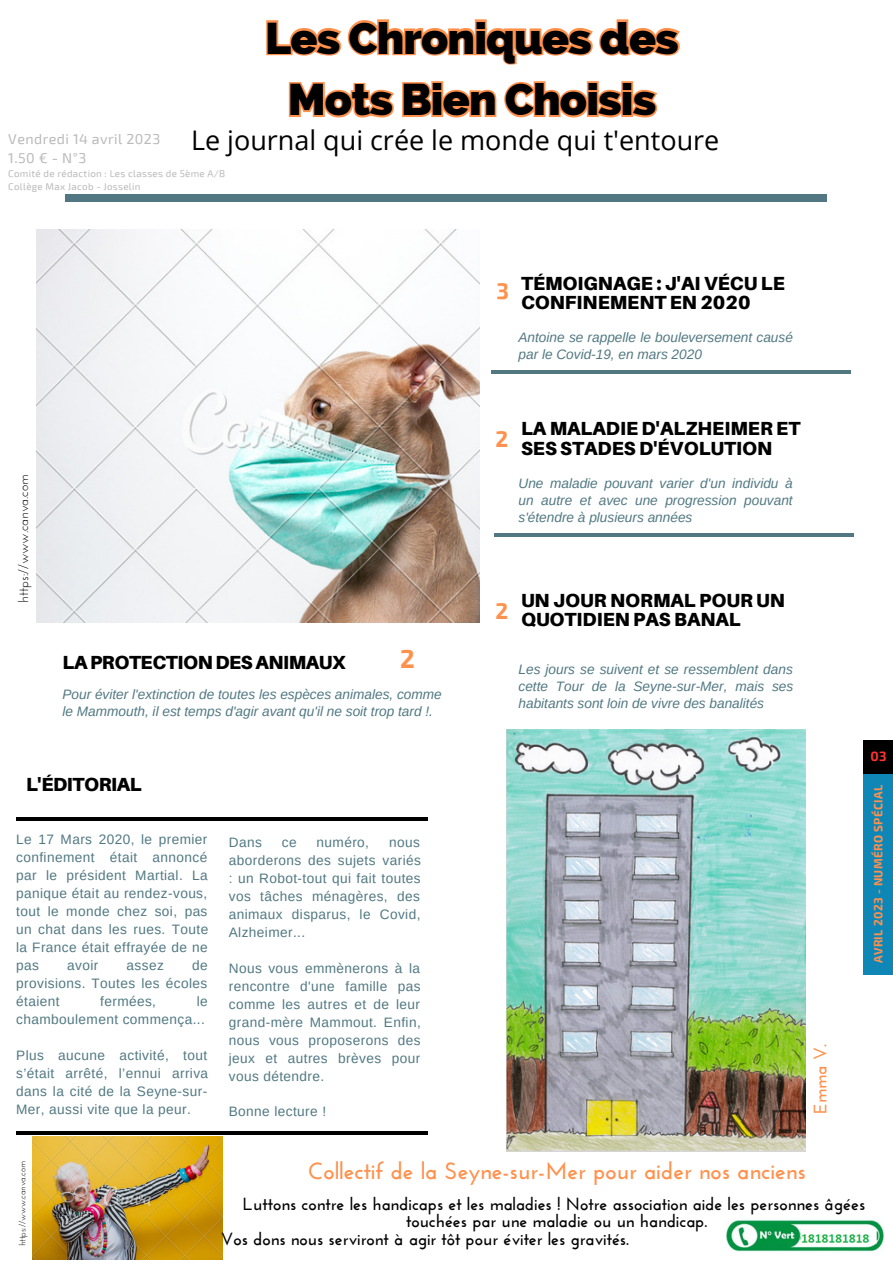
<style>
.page{position:relative;width:893px;height:1264px;background:#fff}
.page>*{position:absolute;margin:0;border:0;box-sizing:border-box;transform-origin:0 0}
.t1{font:800 44.55px/61.8px "Raleway";letter-spacing:-.02em;color:#000;text-align:center}
.t2{font:27px "Open Sans";color:#000}
.t3{font:700 25.35px "Exo 2";color:#ff914d}
.t4{font:700 23.55px "Josefin Sans";color:#ff914d}
.t5{font:700 22.2px "Exo 2";color:#ff914d}
.t6{font:900 18.9px/19px "Aileron";color:#000}
.t7{font:900 18.9px "Aileron";letter-spacing:-.02em;color:#000}
.t8{font:700 18px "Josefin Sans";color:#ff914d}
.t9{font:700 17.55px/17.2px "Josefin Sans";color:#000;text-align:center}
.t10{font:14.25px "Exo 2";color:#b9b9b9}
.t11{font:13.65px/18px "Arimo";letter-spacing:.03em;color:#517882;text-align:justify}
.t12{font:italic 13.65px/16.8px "Arimo";color:#517882}
.t13{font:13.5px "Josefin Sans";color:#000}
.t14{font:700 13.2px "Exo 2";color:#ff3131}
.t15{font:700 11.7px "Exo 2";letter-spacing:.03em;color:#ff914d}
.t16{font:9.75px/13px "Exo 2";letter-spacing:.03em;color:#b9b9b9}
.t17{font:9px "Josefin Sans";color:#000}
.s1{font-family:"Exo 2";font-weight:700;font-size:22.2px;color:#ff914d}
</style>
<div class="page">
<div style="left:863px;top:773px;width:29px;height:201px;background:#0f87b6"></div>
<hr style="left:491px;top:370px;width:360px;height:4px;background:#517882">
<div style="left:863px;top:740px;width:29px;height:33px;background:#000"></div>
<img style="left:36px;top:230px;width:443px;height:392px">
<div style="left:65px;top:195px;width:761px;height:7px;background:#517882"></div>
<hr style="left:16px;top:817px;width:412px;height:4px;background:#000">
<hr style="left:494px;top:533px;width:359px;height:3px;background:#517882">
<img style="left:33px;top:1136px;width:189px;height:123px">
<svg style="left:16px;top:1131px;width:412px;height:3px"></svg>
<img style="left:506px;top:729px;width:299px;height:422px">
<img style="left:726px;top:1220px;width:158px;height:32px">
<svg style="left:266px;top:19px;width:414px;height:46px"></svg>
<svg style="left:288px;top:81px;width:370px;height:37px"></svg>
<h1 class="t1" style="left:265px;top:7px;width:415px">Les Chroniques des<br>Mots Bien Choisis</h1>
<h2 class="t2" style="left:8px;top:121px;width:712px"><sup>Vendredi</sup> <sup>14</sup> <sup>avril</sup> <sup>2023</sup> Le journal qui crée le monde qui t'entoure</h2>
<p class="t10" style="left:8px;top:149px;width:79px">1.50 € - N°3</p>
<p class="t16" style="left:8px;top:167px;width:218px">Comité de rédaction : Les classes de 5ème A/B<br>Collège Max Jacob - Josselin</p>
<h3 class="t6" style="left:496px;top:273px;width:290px;text-align:center"><span class="s1">3</span> TÉMOIGNAGE : J'AI VÉCU LE<br>CONFINEMENT EN 2020</h3>
<p class="t13" style="left:18px;top:602px;width:130px;rotate:-90deg">https://www.canva.com</p>
<h3 class="t7" style="left:62px;top:651px;width:285px">LA PROTECTION DES ANIMAUX</h3>
<h3 class="t3" style="left:400px;top:642px;width:16px">2</h3>
<p class="t12" style="left:62px;top:685px;width:381px">Pour éviter l'extinction de toutes les espèces animales, comme le Mammouth, il est temps d'agir avant qu'il ne soit trop tard !.</p>
<h3 class="t7" style="left:26px;top:773px;width:117px">L'ÉDITORIAL</h3>
<p class="t11" style="left:16px;top:830px;width:194px">Le 17 Mars 2020, le premier confinement était annoncé par le président Martial. La panique était au rendez-vous, tout le monde chez soi, pas un chat dans les rues. Toute la France était effrayée de ne pas</p>
<p class="t11" style="left:16px;top:956px;width:193px;text-indent:176px">de provisions. Toutes les écoles étaient</p>
<p class="t11" style="left:67px;top:956px;width:33px">avoir</p>
<p class="t11" style="left:127px;top:956px;width:39px">assez</p>
<p class="t11" style="left:100px;top:992px;width:57px">fermées,</p>
<p class="t11" style="left:16px;top:992px;width:193px;text-align:right">le<br>chamboulement commença...</p>
<p class="t11" style="left:16px;top:1046px;width:193px">Plus aucune activité, tout s’était arrêté, l’ennui arriva dans la cité de la Seyne-sur-Mer, aussi vite que la peur.</p>
<p class="t11" style="left:229px;top:832px;width:35px">Dans</p>
<p class="t11" style="left:282px;top:832px;width:16px">ce</p>
<p class="t11" style="left:316px;top:832px;width:54px">numéro,</p>
<p class="t11" style="left:229px;top:832px;width:194px;text-indent:160px">nous aborderons des sujets variés : un Robot-tout qui fait toutes vos tâches ménagères, des animaux disparus, le Covid, Alzheimer...</p>
<p class="t11" style="left:229px;top:958px;width:193px">Nous vous emmènerons à la rencontre d'une famille pas comme les autres et de leur grand-mère Mammout. Enfin, nous vous proposerons des jeux et autres brèves pour vous détendre.</p>
<p class="t11" style="left:229px;top:1102px;width:99px">Bonne lecture !</p>
<p class="t12" style="left:518px;top:329px;width:276px">Antoine se rappelle le bouleversement causé par le Covid-19, en mars 2020</p>
<h3 class="t5" style="left:495px;top:424px;width:14px">2</h3>
<h3 class="t6" style="left:521px;top:419px;width:281px">LA MALADIE D'ALZHEIMER ET<br>SES STADES D'ÉVOLUTION</h3>
<p class="t12" style="left:518px;top:475px;width:276px;text-align:justify">Une maladie pouvant varier d'un individu à un autre et avec une progression pouvant s'étendre à plusieurs années</p>
<h3 class="t5" style="left:495px;top:596px;width:14px">2</h3>
<h3 class="t6" style="left:521px;top:591px;width:265px">UN JOUR NORMAL POUR UN<br>QUOTIDIEN PAS BANAL</h3>
<p class="t12" style="left:518px;top:660px;width:276px;text-align:justify">Les jours se suivent et se ressemblent dans cette Tour de la Seyne-sur-Mer, mais ses habitants sont loin de vivre des banalités</p>
<h3 class="t8" style="left:812px;top:1114px;width:71px;rotate:-90deg">Emma V.</h3>
<p class="t14" style="left:870px;top:747px;width:18px">03</p>
<p class="t15" style="left:870px;top:963px;width:180px;rotate:-90deg">AVRIL 2023 - NUMÉRO SPÉCIAL</p>
<p class="t17" style="left:19px;top:1246px;width:87px;rotate:-90deg">https://www.canva.com</p>
<h3 class="t4" style="left:307px;top:1160px;width:499px">Collectif de la Seyne-sur-Mer pour aider nos anciens</h3>
<p class="t9" style="left:243px;top:1196px;width:623px">Luttons contre les handicaps et les maladies ! Notre association aide les personnes âgées touchées par une maladie ou un handicap.</p>
<p class="t9" style="left:221px;top:1231px;width:409px">Vos dons nous serviront à agir tôt pour éviter les gravités.</p>
</div>
